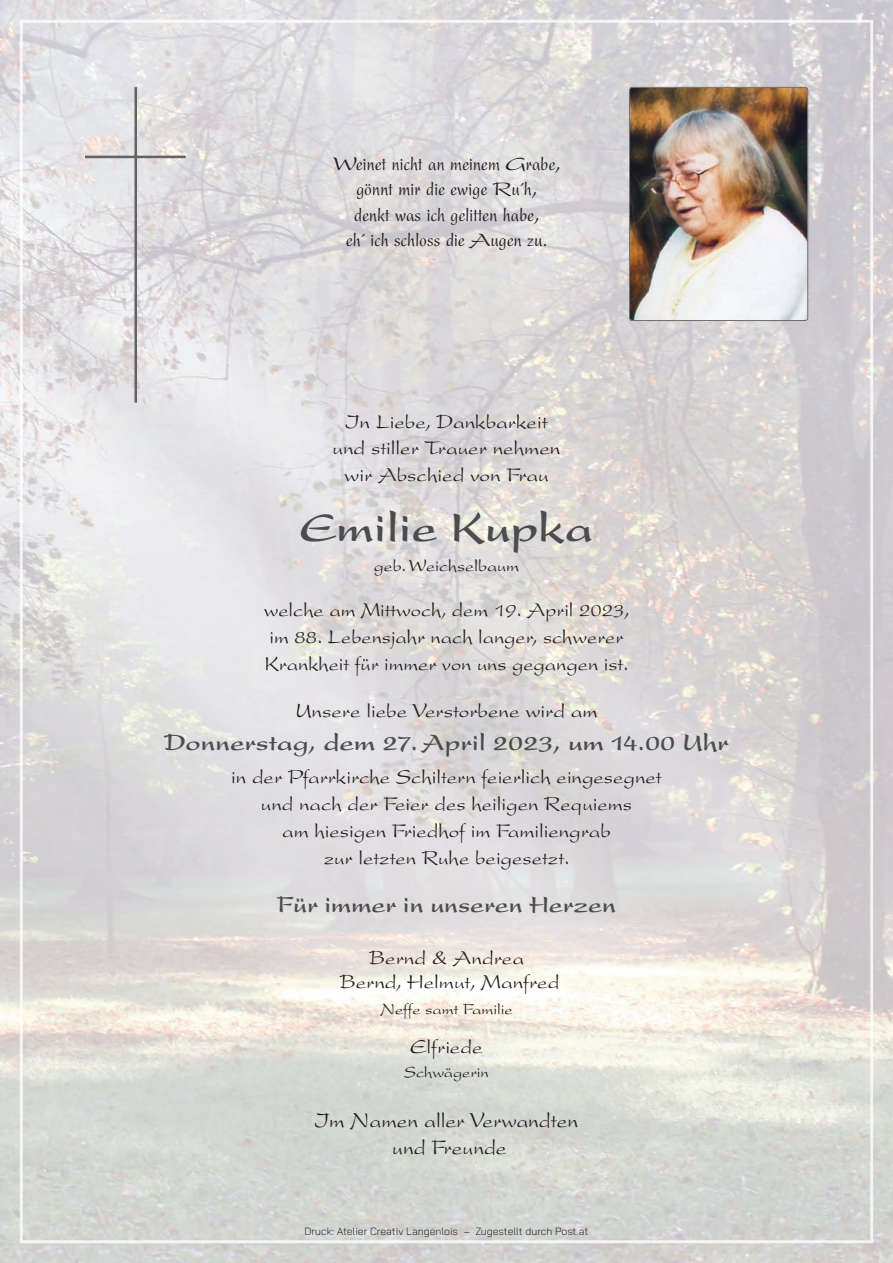
<style>
.page{position:relative;width:893px;height:1263px;background:#fff}
.page>*{position:absolute;margin:0;border:0;box-sizing:border-box;transform-origin:0 0}
.t1{font:700 45px "Present LT Std";color:#4b4c4d}
.t2{font:700 25.5px "Present LT Std";color:#4b4c4d}
.t3{font:700 25.5px "Present LT Std";color:#4b4c4d;scale:.95 1}
.t4{font:22.5px/27px "Present LT Std";color:#231f20;text-align:center;scale:.95 1}
.t5{font:21px/27px "Present LT Std";color:#231f20;text-align:center}
.t6{font:condensed 20.25px/25.5px "Present LT Std";color:#231f20;text-align:center;scale:1.2 1}
.t7{font:18px "Present LT Std";color:#231f20}
.t8{font:16.5px "Present LT Std";color:#231f20}
.t9{font:300 10.5px "Bai Jamjuree";color:#231f20}
</style>
<div class="page">
<img style="left:0;top:0;width:893px;height:1263px">
<img style="left:631px;top:89px;width:175px;height:230px">
<div style="left:629px;top:87px;width:179px;height:234px;border:1px solid #636366;border-radius:3px"></div>
<hr style="left:134px;top:87px;width:3px;height:316px;background:#636366">
<hr style="left:85px;top:156px;width:101px;height:2px;background:#636366">
<p class="t6" style="left:333px;top:151px;width:191px">Weinet nicht an meinem Grabe, gönnt mir die ewige Ru´h,<br>denkt was ich gelitten habe,<br>eh´ ich schloss die Augen zu.</p>
<p class="t5" style="left:333px;top:409px;width:229px;line-height:26.2px">In Liebe, Dankbarkeit und stiller Trauer nehmen wir Abschied von Frau</p>
<h1 class="t1" style="left:300px;top:503px;width:295px">Emilie Kupka</h1>
<p class="t7" style="left:374px;top:555px;width:147px">geb. Weichselbaum</p>
<p class="t5" style="left:264px;top:596px;width:368px;text-align:left">welche am Mittwoch, dem 19. April 2023, im 88. Lebensjahr nach langer, schwerer<br>Krankheit für immer von uns gegangen ist.</p>
<p class="t5" style="left:295px;top:697px;width:304px">Unsere liebe Verstorbene wird am</p>
<p class="t2" style="left:164px;top:728px;width:566px">Donnerstag, dem 27. April 2023, um 14.00 Uhr</p>
<p class="t5" style="left:231px;top:763px;width:432px">in der Pfarrkirche Schiltern feierlich eingesegnet und nach der Feier des heiligen Requiems<br>am hiesigen Friedhof im Familiengrab<br>zur letzten Ruhe beigesetzt.</p>
<p class="t3" style="left:277px;top:890px;width:358px">Für immer in unseren Herzen</p>
<p class="t5" style="left:339px;top:946px;width:222px;line-height:24px">Bernd &amp; Andrea<br>Bernd, Helmut, Manfred</p>
<p class="t8" style="left:380px;top:1000px;width:134px">Neffe samt Familie</p>
<p class="t5" style="left:410px;top:1034px;width:74px">Elfriede</p>
<p class="t8" style="left:404px;top:1063px;width:86px">Schwägerin</p>
<p class="t4" style="left:315px;top:1107px;width:279px">Im Namen aller Verwandten und Freunde</p>
<p class="t9" style="left:305px;top:1223px;width:285px">Druck: Atelier Creativ Langenlois – Zugestellt durch Post.at</p>
</div>
